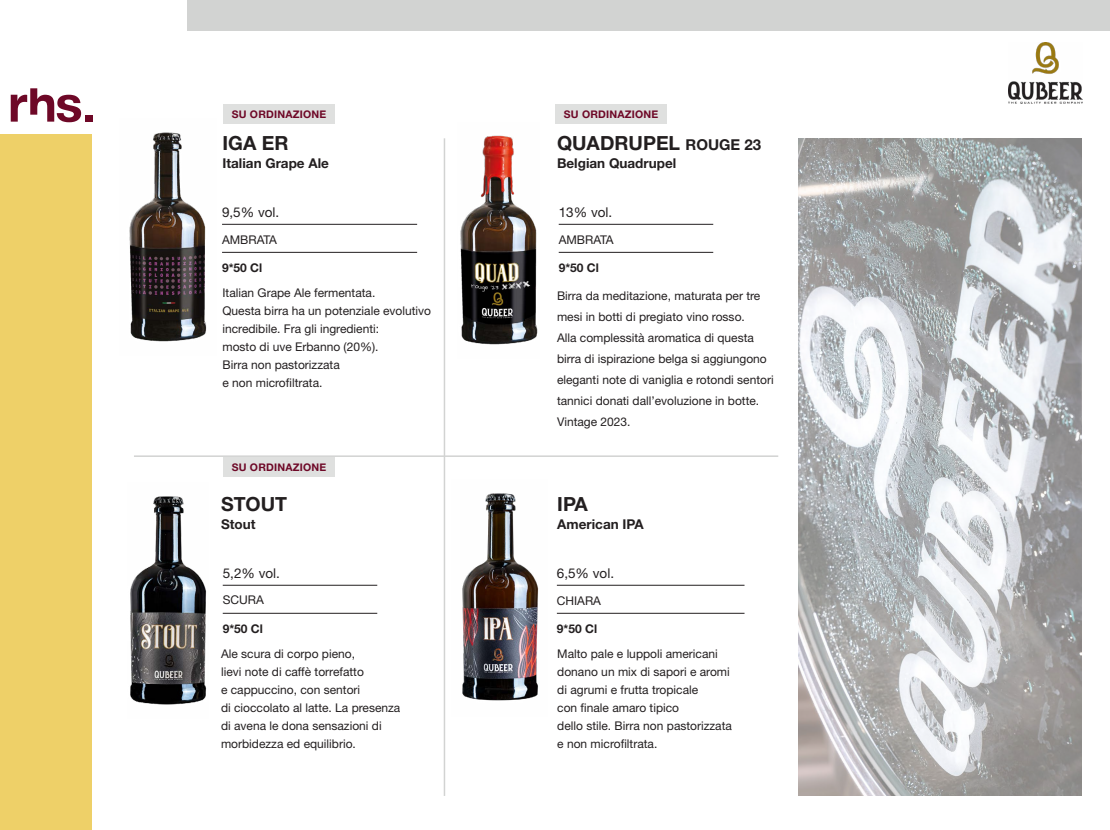
<style>
.page{position:relative;width:1110px;height:830px;background:#fff}
.page>*{position:absolute;margin:0;border:0;box-sizing:border-box;transform-origin:0 0}
.t1{font:700 19.5px "Helvetica Neue LT Std";color:#231f20}
.t2{font:700 13.5px "Helvetica Neue LT Std";color:#231f20}
.t3{font:13.5px "Helvetica Neue LT Std";color:#231f20}
.t4{font:12px/18px "Helvetica Neue LT Std";color:#231f20}
.t5{font:700 12px "Helvetica Neue LT Std";color:#231f20}
.t6{font:700 10.5px "Helvetica Neue LT Std";letter-spacing:.02em;color:#6e0827}
.s1{font-size:15px}
</style>
<div class="page">
<div style="left:187px;top:0;width:923px;height:31px;background:#d2d3d2"></div>
<hr style="left:444px;top:138px;width:1px;height:657px;background:#d2d3d2">
<hr style="left:223px;top:584px;width:154px;height:1px;background:#231f20">
<hr style="left:223px;top:612px;width:154px;height:1px;background:#231f20">
<hr style="left:134px;top:455px;width:644px;height:1px;background:#d2d3d2">
<hr style="left:559px;top:224px;width:154px;height:1px;background:#231f20">
<hr style="left:559px;top:252px;width:154px;height:1px;background:#231f20">
<div style="left:0;top:134px;width:91px;height:695px;background:#eed068"></div>
<div style="left:85px;top:115px;width:7px;height:6px;background:#6e0827"></div>
<svg style="left:11px;top:88px;width:70px;height:34px"></svg>
<img style="left:1008px;top:43px;width:74px;height:60px">
<img style="left:798px;top:138px;width:283px;height:657px">
<img style="left:130px;top:496px;width:77px;height:209px">
<img style="left:460px;top:135px;width:78px;height:210px">
<hr style="left:222px;top:224px;width:195px;height:1px;background:#231f20">
<hr style="left:222px;top:252px;width:195px;height:1px;background:#231f20">
<img style="left:129px;top:132px;width:78px;height:210px">
<img style="left:462px;top:493px;width:77px;height:208px">
<hr style="left:557px;top:584px;width:187px;height:1px;background:#231f20">
<hr style="left:557px;top:612px;width:187px;height:1px;background:#231f20">
<div style="left:223px;top:104px;width:112px;height:20px;background:#dfe0df"></div>
<div style="left:555px;top:104px;width:112px;height:20px;background:#dfe0df"></div>
<div style="left:223px;top:457px;width:112px;height:19px;background:#dfe0df"></div>
<p class="t6" style="left:232px;top:108px;width:96px">SU ORDINAZIONE</p>
<p class="t6" style="left:564px;top:108px;width:96px">SU ORDINAZIONE</p>
<h1 class="t1" style="left:222px;top:131px;width:68px">IGA ER</h1>
<p class="t2" style="left:222px;top:155px;width:108px">Italian Grape Ale</p>
<p class="t3" style="left:222px;top:204px;width:59px">9,5% vol.</p>
<p class="t4" style="left:222px;top:230px;width:56px">AMBRATA</p>
<p class="t5" style="left:222px;top:261px;width:42px">9*50 Cl</p>
<p class="t4" style="left:222px;top:284px;width:210px">Italian Grape Ale fermentata.<br>Questa birra ha un potenziale evolutivo incredibile. Fra gli ingredienti:<br>mosto di uve Erbanno (20%).<br>Birra non pastorizzata<br>e non microfiltrata.</p>
<p class="t6" style="left:232px;top:460px;width:96px">SU ORDINAZIONE</p>
<h1 class="t1" style="left:221px;top:492px;width:68px">STOUT</h1>
<p class="t2" style="left:221px;top:515px;width:36px">Stout</p>
<p class="t3" style="left:223px;top:564px;width:59px">5,2% vol.</p>
<p class="t4" style="left:223px;top:590px;width:43px">SCURA</p>
<p class="t5" style="left:223px;top:620px;width:42px">9*50 Cl</p>
<p class="t4" style="left:221px;top:644px;width:181px">Ale scura di corpo pieno,<br>lievi note di caffè torrefatto<br>e cappuccino, con sentori<br>di cioccolato al latte. La presenza di avena le dona sensazioni di morbidezza ed equilibrio.</p>
<h1 class="t1" style="left:557px;top:131px;width:206px">QUADRUPEL <span class="s1">ROUGE 23</span></h1>
<p class="t2" style="left:557px;top:155px;width:121px">Belgian Quadrupel</p>
<p class="t3" style="left:559px;top:204px;width:55px">13% vol.</p>
<p class="t4" style="left:559px;top:230px;width:56px">AMBRATA</p>
<p class="t5" style="left:559px;top:261px;width:42px">9*50 Cl</p>
<p class="t4" style="left:557px;top:285px;width:218px;line-height:21px">Birra da meditazione, maturata per tre mesi in botti di pregiato vino rosso.<br>Alla complessità aromatica di questa birra di ispirazione belga si aggiungono eleganti note di vaniglia e rotondi sentori tannici donati dall’evoluzione in botte.<br>Vintage 2023.</p>
<h1 class="t1" style="left:557px;top:492px;width:32px">IPA</h1>
<p class="t2" style="left:557px;top:515px;width:88px">American IPA</p>
<p class="t3" style="left:557px;top:564px;width:59px">6,5% vol.</p>
<p class="t4" style="left:557px;top:591px;width:46px">CHIARA</p>
<p class="t5" style="left:557px;top:621px;width:42px">9*50 Cl</p>
<p class="t4" style="left:557px;top:644px;width:176px">Malto pale e luppoli americani donano un mix di sapori e aromi di agrumi e frutta tropicale<br>con finale amaro tipico<br>dello stile. Birra non pastorizzata e non microfiltrata.</p>
</div>
